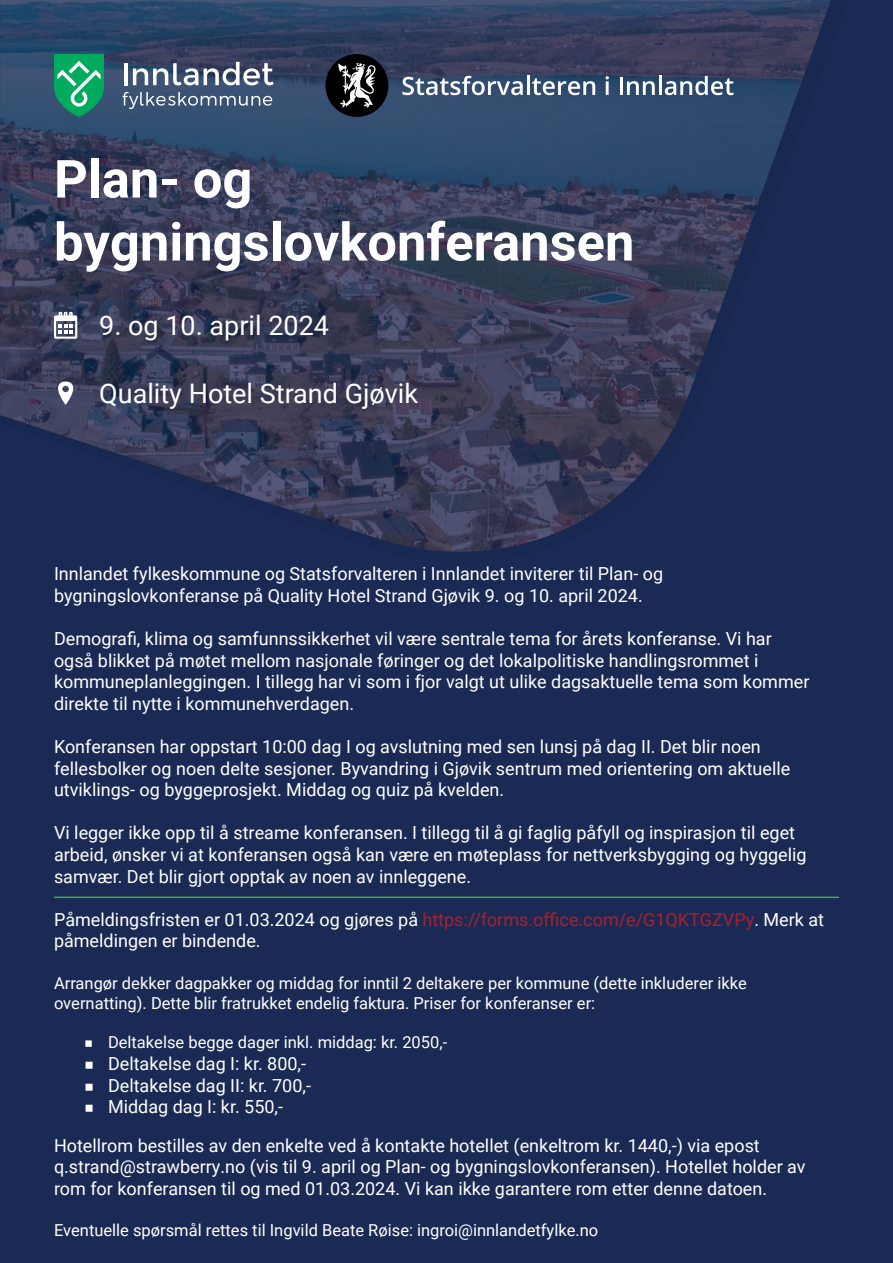
<style>
.page{position:relative;width:893px;height:1263px;background:#1b2a54}
.page>*{position:absolute;margin:0;border:0;box-sizing:border-box;transform-origin:0 0}
.t1{font:700 52.5px/63px "Roboto";color:#fff}
.t2{font:27px "Roboto";color:#fff}
.t3{font:18px/21.6px "Roboto";color:#fff}
.t4{font:16.5px/19.8px "Roboto";color:#fff}
.s1{color:#a9212b}
.s2{font-family:"Montserrat"}
</style>
<div class="page">
<hr style="left:54px;top:896px;width:785px;height:2px;background:#40ae49">
<svg style="left:0;top:0;width:831px;height:552px"></svg>
<p class="t1" style="left:54px;top:145px;width:582px">Plan- og bygningslovkonferansen</p>
<p class="t2" style="left:99px;top:307px;width:231px">9. og 10. april 2024</p>
<p class="t2" style="left:99px;top:375px;width:320px">Quality Hotel Strand Gjøvik</p>
<p class="t3" style="left:54px;top:562px;width:611px">Innlandet fylkeskommune og Statsforvalteren i Innlandet inviterer til Plan- og bygningslovkonferanse på Quality Hotel Strand Gjøvik 9. og 10. april 2024.</p>
<p class="t3" style="left:54px;top:627px;width:757px">Demografi, klima og samfunnssikkerhet vil være sentrale tema for årets konferanse. Vi har også blikket på møtet mellom nasjonale føringer og det lokalpolitiske handlingsrommet i kommuneplanleggingen. I tillegg har vi som i fjor valgt ut ulike dagsaktuelle tema som kommer direkte til nytte i kommunehverdagen.</p>
<p class="t3" style="left:54px;top:735px;width:738px">Konferansen har oppstart 10:00 dag I og avslutning med sen lunsj på dag II. Det blir noen fellesbolker og noen delte sesjoner. Byvandring i Gjøvik sentrum med orientering om aktuelle utviklings- og byggeprosjekt. Middag og quiz på kvelden.</p>
<p class="t3" style="left:54px;top:821px;width:754px">Vi legger ikke opp til å streame konferansen. I tillegg til å gi faglig påfyll og inspirasjon til eget arbeid, ønsker vi at konferansen også kan være en møteplass for nettverksbygging og hyggelig samvær. Det blir gjort opptak av noen av innleggene.</p>
<p class="t3" style="left:54px;top:908px;width:772px">Påmeldingsfristen er 01.03.2024 og gjøres på <span class="s1">https://forms.office.com/e/G1QKTGZVPy</span>. Merk at påmeldingen er bindende.</p>
<p class="t4" style="left:54px;top:972px;width:694px">Arrangør dekker dagpakker og middag for inntil 2 deltakere per kommune (dette inkluderer ikke overnatting). Dette blir fratrukket endelig faktura. Priser for konferanser er:</p>
<p class="t4" style="left:84px;top:1032px;width:365px"><span class="s2">■</span> Deltakelse begge dager inkl. middag: kr. 2050,-</p>
<p class="t3" style="left:84px;top:1052px;width:224px"><span class="s2">■</span> Deltakelse dag I: kr. 800,-</p>
<p class="t3" style="left:84px;top:1073px;width:229px"><span class="s2">■</span> Deltakelse dag II: kr. 700,-</p>
<p class="t3" style="left:84px;top:1095px;width:201px"><span class="s2">■</span> Middag dag I: kr. 550,-</p>
<p class="t3" style="left:54px;top:1134px;width:753px">Hotellrom bestilles av den enkelte ved å kontakte hotellet (enkeltrom kr. 1440,-) via epost q.strand@strawberry.no (vis til 9. april og Plan- og bygningslovkonferansen). Hotellet holder av rom for konferansen til og med 01.03.2024. Vi kan ikke garantere rom etter denne datoen.</p>
<p class="t4" style="left:54px;top:1220px;width:546px">Eventuelle spørsmål rettes til Ingvild Beate Røise: ingroi@innlandetfylke.no</p>
</div>
